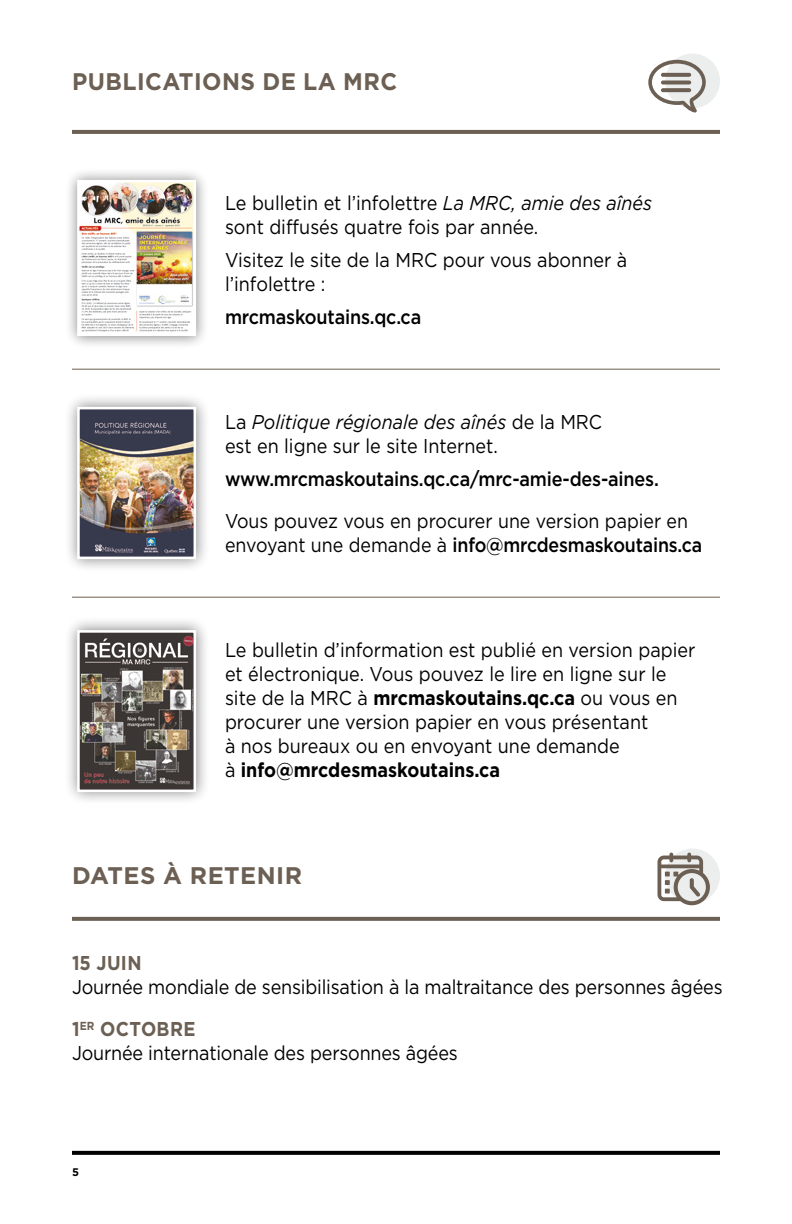
<style>
.page{position:relative;width:792px;height:1224px;background:#fff}
.page>*{position:absolute;margin:0;border:0;box-sizing:border-box;transform-origin:0 0}
.t1{font:700 24px "Gotham Pro";letter-spacing:.02em;color:#6c5f53;scale:.95 1}
.t2{font:700 24px "Gotham Pro";letter-spacing:.02em;color:#6c5f53}
.t3{font:20px/24px "Gotham Pro";color:#000;scale:.9 1}
.t4{font:20px/24px "Gotham Pro";color:#000;scale:.89 1}
.t5{font:500 20px "Gotham Pro";letter-spacing:-.01em;color:#000;scale:.9 1}
.t6{font:700 20px "Gotham Pro";letter-spacing:.02em;color:#6c5f53;scale:.9 1}
.t7{font:700 11px "Gotham Pro";color:#000}
.s1{font-style:italic}
.s2{font-weight:500}
.s3{font-weight:700}
.s4{font-weight:700;color:#6c5f53}
</style>
<div class="page">
<svg style="left:72px;top:1151px;width:648px;height:4px;background:#090909"></svg>
<hr style="left:72px;top:369px;width:648px;height:1px;background:#6c5f53">
<hr style="left:72px;top:597px;width:648px;height:1px;background:#6c5f53">
<div style="left:64px;top:167px;width:145px;height:182px;background:#000;opacity:.5"></div>
<img style="left:80px;top:183px;width:113px;height:150px">
<div style="left:77px;top:180px;width:119px;height:156px;border:2px solid #fff"></div>
<div style="left:63px;top:393px;width:147px;height:181px;background:#000;opacity:.5"></div>
<img style="left:81px;top:411px;width:111px;height:144px">
<div style="left:77px;top:407px;width:119px;height:152px;border:3px solid #fff"></div>
<div style="left:63px;top:616px;width:147px;height:190px;background:#000;opacity:.5"></div>
<img style="left:81px;top:634px;width:111px;height:154px">
<div style="left:77px;top:630px;width:119px;height:162px;border:3px solid #fff"></div>
<svg style="left:72px;top:130px;width:648px;height:4px;background:#6e6256"></svg>
<div style="left:665px;top:54px;width:55px;height:54px;background:#eceded;border-radius:50%"></div>
<div style="left:665px;top:849px;width:55px;height:54px;background:#eceded;border-radius:50%"></div>
<svg style="left:72px;top:917px;width:648px;height:4px;background:#716459"></svg>
<svg style="left:658px;top:853px;width:52px;height:52px"></svg>
<svg style="left:648px;top:60px;width:58px;height:52px"></svg>
<svg style="left:661px;top:73px;width:30px;height:4px"></svg>
<svg style="left:661px;top:81px;width:30px;height:4px"></svg>
<svg style="left:661px;top:88px;width:30px;height:4px"></svg>
<p class="t1" style="left:72px;top:67px;width:344px">PUBLICATIONS DE LA MRC</p>
<p class="t3" style="left:225px;top:191px;width:476px">Le bulletin et l’infolettre <span class="s1">La MRC, amie des aînés </span>sont diffusés quatre fois par année.</p>
<p class="t3" style="left:225px;top:248px;width:448px">Visitez le site de la MRC pour vous abonner à l’infolettre :</p>
<p class="t5" style="left:225px;top:305px;width:220px">mrcmaskoutains.qc.ca</p>
<p class="t3" style="left:225px;top:410px;width:421px">La <span class="s1">Politique régionale des aînés</span> de la MRC est en ligne sur le site Internet.</p>
<p class="t5" style="left:225px;top:467px;width:484px">www.mrcmaskoutains.qc.ca/mrc-amie-des-aines.</p>
<p class="t4" style="left:225px;top:509px;width:538px">Vous pouvez vous en procurer une version papier en envoyant une demande à <span class="s2">info@mrcdesmaskoutains.ca</span></p>
<p class="t3" style="left:225px;top:638px;width:524px">Le bulletin d’information est publié en version papier et électronique. Vous pouvez le lire en ligne sur le site de la MRC à <span class="s3">mrcmaskoutains.qc.ca</span> ou vous en procurer une version papier en vous présentant<br>à nos bureaux ou en envoyant une demande<br>à <span class="s3">info@mrcdesmaskoutains.ca</span></p>
<p class="t2" style="left:72px;top:861px;width:231px">DATES À RETENIR</p>
<p class="t6" style="left:72px;top:952px;width:79px">15 JUIN</p>
<p class="t3" style="left:72px;top:966px;width:724px;line-height:42px">Journée mondiale de sensibilisation à la maltraitance des personnes âgées<br><span class="s4">1</span><sup>ER</sup> <span class="s4">OCTOBRE</span></p>
<p class="t3" style="left:72px;top:1041px;width:430px">Journée internationale des personnes âgées</p>
<p class="t7" style="left:72px;top:1165px;width:8px">5</p>
</div>
